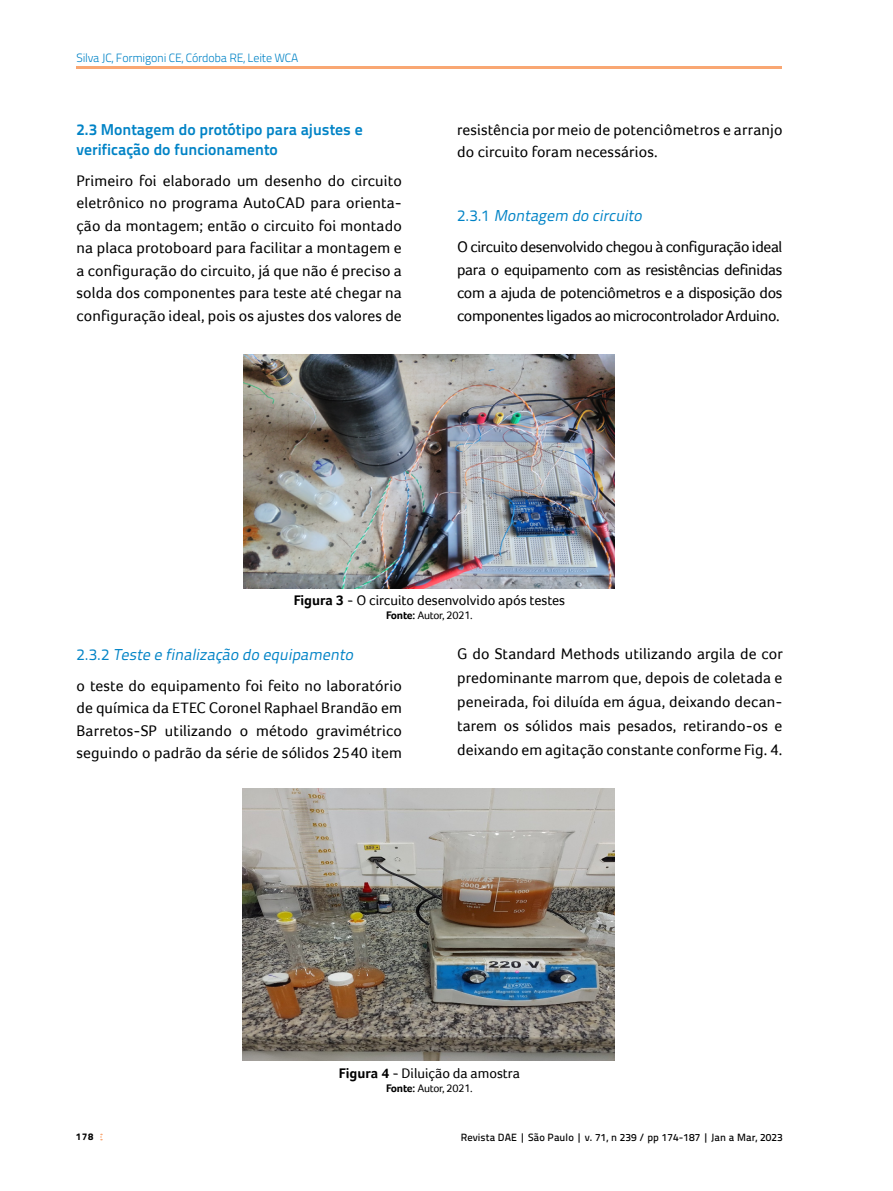
<style>
.page{position:relative;width:893px;height:1191px;background:#fff}
.page>*{position:absolute;margin:0;border:0;box-sizing:border-box;transform-origin:0 0}
.t1{font:15.75px/22.5px "Foco";letter-spacing:.01em;color:#000;text-align:justify}
.t2{font:700 15.75px/19.5px "Titillium Text 22 L";color:#0083c6}
.t3{font:italic 15.75px "Titillium Text 22 L";color:#0083c6}
.t4{font:14.25px "Foco";color:#000}
.t5{font:300 12px "Titillium Text 22 L";letter-spacing:-.02em;color:#0083c6}
.t6{font:11.25px "Foco";letter-spacing:-.02em;color:#000}
.t7{font:500 10.5px "Titillium Text 22 L";letter-spacing:.01em;color:#000}
.t8{font:800 9.75px "Titillium Text 22 L";color:#000}
.s1{font-style:normal}
.s2{font-weight:700}
</style>
<div class="page">
<img style="left:243px;top:355px;width:371px;height:233px">
<img style="left:243px;top:788px;width:371px;height:272px">
<hr style="left:77px;top:66px;width:705px;height:3px;background:#f9a773">
<p class="t5" style="left:77px;top:49px;width:223px">Silva JC, Formigoni CE, Córdoba RE, Leite WCA</p>
<p class="t2" style="left:77px;top:119px;width:288px">2.3 Montagem do protótipo para ajustes e verificação do funcionamento</p>
<p class="t1" style="left:77px;top:169px;width:327px">Primeiro foi elaborado um desenho do circuito eletrônico no programa AutoCAD para orienta&shy;ção da montagem; então o circuito foi montado na placa protoboard para facilitar a montagem e a configuração do circuito, já que não é preciso a solda dos componentes para teste até chegar na configuração ideal, pois os ajustes dos valores de</p>
<p class="t1" style="left:457px;top:118px;width:327px">resistência por meio de potenciômetros e arranjo do circuito foram necessários.</p>
<p class="t3" style="left:457px;top:204px;width:190px"><span class="s1">2 . 3 . 1</span> Montagem do circuito</p>
<p class="t1" style="left:457px;top:235px;width:327px">O circuito desenvolvido chegou à configuração ideal para o equipamento com as resistências definidas com a ajuda de potenciômetros e a disposição dos componentes ligados ao microcontrolador Arduino.</p>
<p class="t4" style="left:294px;top:592px;width:273px"><span class="s2">Figura 3</span> - O circuito desenvolvido após testes</p>
<p class="t6" style="left:386px;top:608px;width:88px"><span class="s2">Fonte:</span> Autor, 2021.</p>
<p class="t3" style="left:77px;top:642px;width:282px"><span class="s1">2 . 3 . 2</span> Teste e finalização do equipamento</p>
<p class="t1" style="left:77px;top:674px;width:327px">o teste do equipamento foi feito no laboratório de química da ETEC Coronel Raphael Brandão em Barretos-SP utilizando o método gravimétrico seguindo o padrão da série de sólidos 2540 item</p>
<p class="t1" style="left:457px;top:641px;width:327px;line-height:24px">G do Standard Methods utilizando argila de cor predominante marrom que, depois de coletada e peneirada, foi diluída em água, deixando decan&shy;tarem os sólidos mais pesados, retirando-os e deixando em agitação constante conforme Fig. 4.</p>
<p class="t8" style="left:76px;top:1129px;width:19px">178</p>
<p class="t4" style="left:339px;top:1065px;width:183px"><span class="s2">Figura 4</span> - Diluição da amostra</p>
<p class="t6" style="left:386px;top:1081px;width:88px"><span class="s2">Fonte:</span> Autor, 2021.</p>
<p class="t7" style="left:461px;top:1129px;width:323px">Revista DAE | São Paulo | v. 71, n 239 / pp 174-187 | Jan a Mar, 2023</p>
</div>
